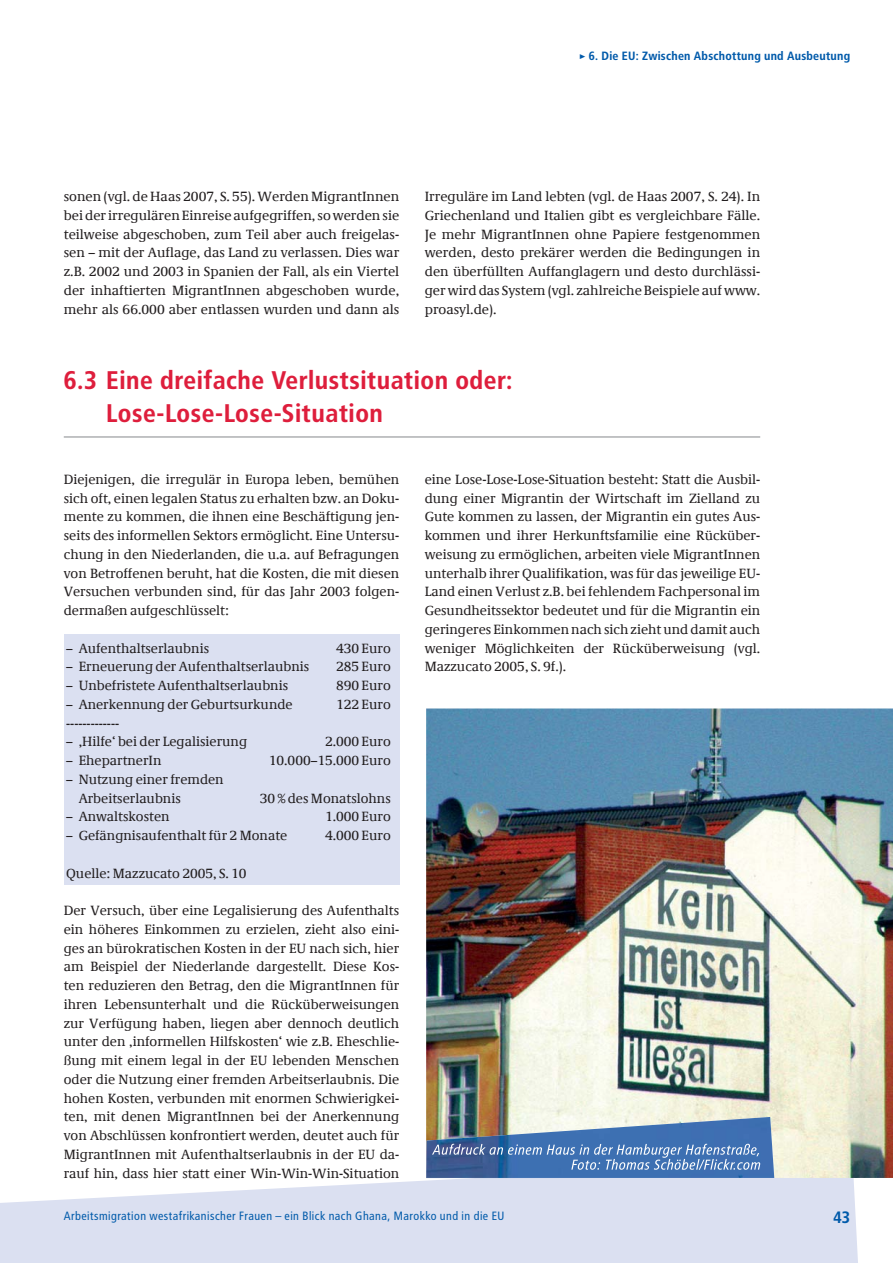
<style>
.page{position:relative;width:893px;height:1263px;background:#fff}
.page>*{position:absolute;margin:0;border:0;box-sizing:border-box;transform-origin:0 0}
.t1{font:25.5px/33px "Transit Print OT Bld";color:#de1e3c}
.t2{font:16.5px "Transit Print OT Bld";color:#005aaa}
.t3{font:13.5px/18.8px "Demos Com";color:#231f20;text-align:justify}
.t4{font:12px "Transit Print OT";color:#005aaa}
.t5{font:12px "Transit Print OT Bld";color:#005aaa}
</style>
<div class="page">
<div style="left:64px;top:634px;width:335px;height:250px;background:#dbe0f1"></div>
<svg style="left:0;top:1178px;width:858px;height:85px;background:#dde2f2"></svg>
<hr style="left:64px;top:436px;width:696px;height:1px;background:#939598">
<img style="left:426px;top:708px;width:467px;height:470px">
<svg style="left:426px;top:1178px;width:348px;height:1px"></svg>
<img style="left:426px;top:1117px;width:348px;height:61px">
<svg style="left:432px;top:1144px;width:328px;height:26px;background:#5c82b7"></svg>
<p class="t5" style="left:579px;top:50px;width:273px">▸ 6. Die EU: Zwischen Abschottung und Ausbeutung</p>
<p class="t3" style="left:64px;top:189px;width:337px">sonen (vgl. de Haas 2007, S. 55). Werden MigrantInnen bei der irregulären Einreise aufgegriffen, so werden sie teilweise abgeschoben, zum Teil aber auch freigelas&shy;sen – mit der Auflage, das Land zu verlassen. Dies war z.B. 2002 und 2003 in Spanien der Fall, als ein Viertel der inhaftierten MigrantInnen abgeschoben wurde, mehr als 66.000 aber entlassen wurden und dann als</p>
<p class="t3" style="left:425px;top:189px;width:337px">Irreguläre im Land lebten (vgl. de Haas 2007, S. 24). In Griechenland und Italien gibt es vergleichbare Fälle.<br>Je mehr MigrantInnen ohne Papiere festgenommen werden, desto prekärer werden die Bedingungen in den überfüllten Auffanglagern und desto durchlässi&shy;ger wird das System (vgl. zahlreiche Beispiele auf www. proasyl.de).</p>
<h1 class="t1" style="left:106px;top:365px;width:408px;text-indent:-43px">6.3 Eine dreifache Verlustsituation oder:<br>Lose-Lose-Lose-Situation</h1>
<p class="t3" style="left:64px;top:471px;width:337px">Diejenigen, die irregulär in Europa leben, bemühen sich oft, einen legalen Status zu erhalten bzw. an Doku&shy;mente zu kommen, die ihnen eine Beschäftigung jen&shy;seits des informellen Sektors ermöglicht. Eine Untersu&shy;chung in den Niederlanden, die u.a. auf Befragungen von Betroffenen beruht, hat die Kosten, die mit diesen Versuchen verbunden sind, für das Jahr 2003 folgen&shy;dermaßen aufgeschlüsselt:</p>
<p class="t3" style="left:66px;top:640px;width:144px">– Aufenthaltserlaubnis</p>
<p class="t3" style="left:336px;top:640px;width:56px">430 Euro</p>
<p class="t3" style="left:66px;top:659px;width:245px">– Erneuerung der Aufenthaltserlaubnis</p>
<p class="t3" style="left:336px;top:659px;width:56px">285 Euro</p>
<p class="t3" style="left:66px;top:678px;width:223px">– Unbefristete Aufenthaltserlaubnis</p>
<p class="t3" style="left:336px;top:678px;width:56px">890 Euro</p>
<p class="t3" style="left:66px;top:696px;width:228px">– Anerkennung der Geburtsurkunde</p>
<p class="t3" style="left:336px;top:696px;width:56px">122 Euro</p>
<p class="t3" style="left:66px;top:715px;width:55px">-------------</p>
<p class="t3" style="left:66px;top:734px;width:182px">– ‚Hilfe‘ bei der Legalisierung</p>
<p class="t3" style="left:325px;top:734px;width:67px">2.000 Euro</p>
<p class="t3" style="left:66px;top:753px;width:97px">– EhepartnerIn</p>
<p class="t3" style="left:269px;top:753px;width:123px">10.000–15.000 Euro</p>
<p class="t3" style="left:79px;top:771px;width:147px;text-indent:-12px">– Nutzung einer fremden<br>Arbeitserlaubnis</p>
<p class="t3" style="left:260px;top:790px;width:132px">30 % des Monatslohns</p>
<p class="t3" style="left:66px;top:809px;width:105px">– Anwaltskosten</p>
<p class="t3" style="left:325px;top:809px;width:67px">1.000 Euro</p>
<p class="t3" style="left:66px;top:828px;width:223px">– Gefängnisaufenthalt für 2 Monate</p>
<p class="t3" style="left:325px;top:828px;width:67px">4.000 Euro</p>
<p class="t3" style="left:66px;top:865px;width:182px">Quelle: Mazzucato 2005, S. 10</p>
<p class="t3" style="left:64px;top:903px;width:337px">Der Versuch, über eine Legalisierung des Aufenthalts ein höheres Einkommen zu erzielen, zieht also eini&shy;ges an bürokratischen Kosten in der EU nach sich, hier am Beispiel der Niederlande dargestellt. Diese Kos&shy;ten reduzieren den Betrag, den die MigrantInnen für ihren Lebensunterhalt und die Rücküberweisungen zur Verfügung haben, liegen aber dennoch deutlich unter den ‚informellen Hilfskosten‘ wie z.B. Eheschlie&shy;ßung mit einem legal in der EU lebenden Menschen oder die Nutzung einer fremden Arbeitserlaubnis. Die hohen Kosten, verbunden mit enormen Schwierigkei&shy;ten, mit denen MigrantInnen bei der Anerkennung von Abschlüssen konfrontiert werden, deutet auch für MigrantInnen mit Aufenthaltserlaubnis in der EU da&shy;rauf hin, dass hier statt einer Win-Win-Win-Situation</p>
<p class="t3" style="left:425px;top:471px;width:337px">eine Lose-Lose-Lose-Situation besteht: Statt die Ausbil&shy;dung einer Migrantin der Wirtschaft im Zielland zu Gute kommen zu lassen, der Migrantin ein gutes Aus&shy;kommen und ihrer Herkunftsfamilie eine Rücküber&shy;weisung zu ermöglichen, arbeiten viele MigrantInnen unterhalb ihrer Qualifikation, was für das jeweilige EU-Land einen Verlust z.B. bei fehlendem Fachpersonal im Gesundheitssektor bedeutet und für die Migrantin ein geringeres Einkommen nach sich zieht und damit auch weniger Möglichkeiten der Rücküberweisung (vgl.<br>Mazzucato 2005, S. 9f.).</p>
<p class="t4" style="left:64px;top:1210px;width:443px">Arbeitsmigration westafrikanischer Frauen – ein Blick nach Ghana, Marokko und in die EU</p>
<p class="t2" style="left:833px;top:1210px;width:19px">43</p>
</div>
